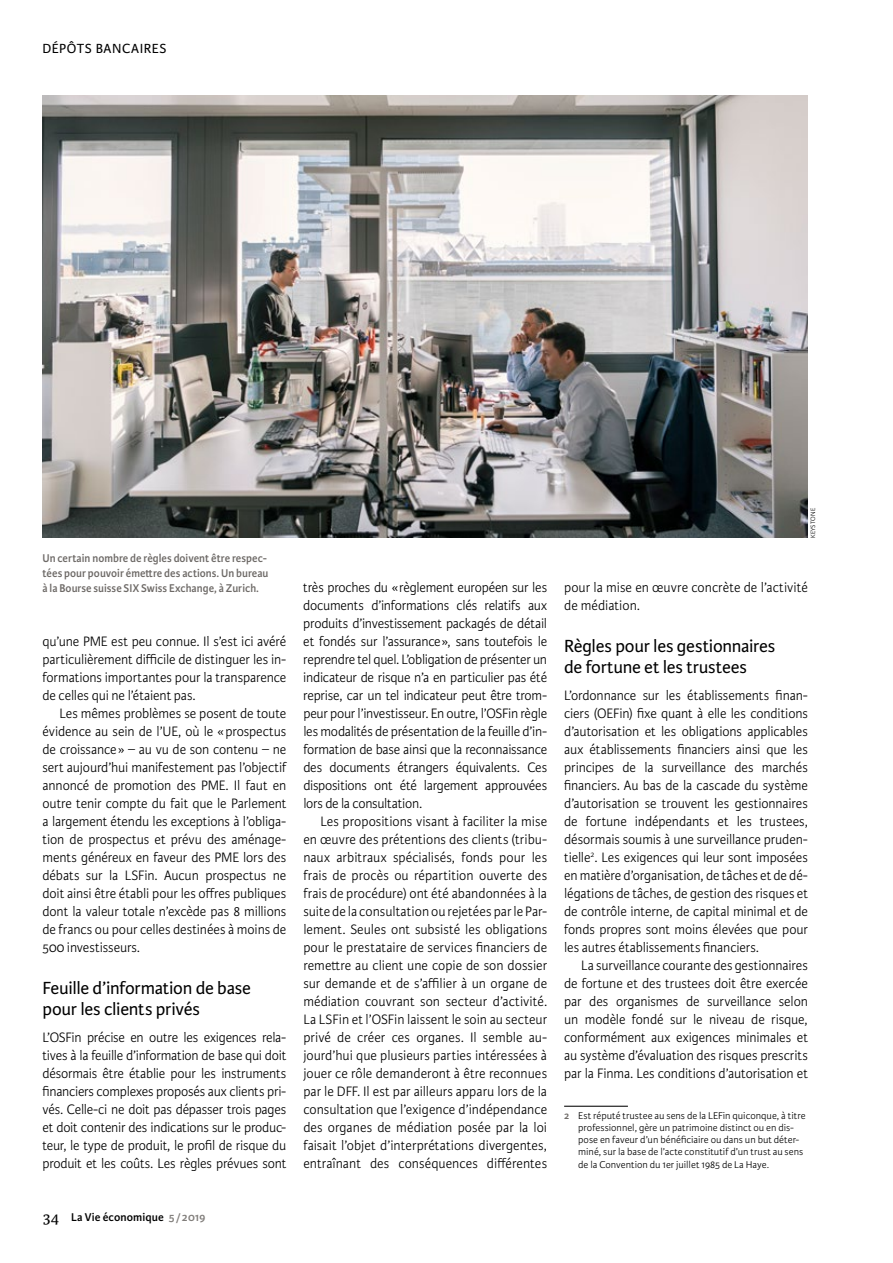
<style>
.page{position:relative;width:893px;height:1263px;background:#fff}
.page>*{position:absolute;margin:0;border:0;box-sizing:border-box;transform-origin:0 0}
.t1{font:18.75px/21px "Karmina Sans";letter-spacing:-.015em;color:#000}
.t2{font:300 14.55px/18px "Karmina Sans";letter-spacing:-.005em;color:#000;text-align:justify;scale:.96 1}
.t3{font:14.1px "Karmina Sans";letter-spacing:.04em;color:#000}
.t4{font:600 12px/15px "Karmina Sans";letter-spacing:.005em;color:#6d6966;scale:.95 1}
.t5{font:600 12px "Karmina Sans";letter-spacing:.01em;color:#000}
.t6{font:300 10.5px/12.3px "Karmina Sans";letter-spacing:.005em;color:#000}
.t7{font:300 6.75px "Karmina Sans";letter-spacing:.01em;color:#000}
.s1{font-family:"Karmina";font-weight:400;font-size:16.5px}
.s2{color:#817e7b}
.s3{font-weight:600;color:#6d6966}
</style>
<div class="page">
<img style="left:43px;top:96px;width:765px;height:442px">
<hr style="left:564px;top:1106px;width:64px;height:1px;background:#000">
<p class="t3" style="left:43px;top:41px;width:126px">DÉPÔTS BANCAIRES</p>
<p class="t4" style="left:43px;top:550px;width:239px">Un certain nombre de règles doivent être respec&shy;tées pour pouvoir émettre des actions. Un bureau à la Bourse suisse SIX Swiss Exchange, à Zurich.</p>
<p class="t2" style="left:43px;top:633px;width:255px">qu’une PME est peu connue. Il s’est ici avéré particulièrement difficile de distinguer les in&shy;formations importantes pour la transparence de celles qui ne l’étaient pas.</p>
<p class="t2" style="left:43px;top:705px;width:255px;text-indent:17px">Les mêmes problèmes se posent de toute évidence au sein de l’UE, où le «prospectus de croissance» – au vu de son contenu – ne sert aujourd’hui manifestement pas l’objectif annoncé de promotion des PME. Il faut en outre tenir compte du fait que le Parlement a largement étendu les exceptions à l’obliga&shy;tion de prospectus et prévu des aménage&shy;ments généreux en faveur des PME lors des débats sur la LSFin. Aucun prospectus ne doit ainsi être établi pour les offres publiques dont la valeur totale n’excède pas 8 millions de francs ou pour celles destinées à moins de 500 investisseurs.</p>
<p class="t1" style="left:43px;top:978px;width:210px">Feuille d’information de base pour les clients privés</p>
<p class="t2" style="left:43px;top:1029px;width:255px">L’OSFin précise en outre les exigences rela&shy;tives à la feuille d’information de base qui doit désormais être établie pour les instruments financiers complexes proposés aux clients pri&shy;vés. Celle-ci ne doit pas dépasser trois pages et doit contenir des indications sur le produc&shy;teur, le type de produit, le profil de risque du produit et les coûts. Les règles prévues sont</p>
<p class="t2" style="left:303px;top:579px;width:255px">très proches du «règlement européen sur les documents d’informations clés relatifs aux produits d’investissement packagés de détail et fondés sur l’assurance», sans toutefois le reprendre tel quel. L’obligation de présenter un indicateur de risque n’a en particulier pas été reprise, car un tel indicateur peut être trom&shy;peur pour l’investisseur. En outre, l’OSFin règle les modalités de présentation de la feuille d’in&shy;formation de base ainsi que la reconnaissance des documents étrangers équivalents. Ces dispositions ont été largement approuvées lors de la consultation.</p>
<p class="t2" style="left:303px;top:813px;width:255px;text-indent:17px">Les propositions visant à faciliter la mise en œuvre des prétentions des clients (tribu&shy;naux arbitraux spécialisés, fonds pour les frais de procès ou répartition ouverte des frais de procédure) ont été abandonnées à la suite de la consultation ou rejetées par le Par&shy;lement. Seules ont subsisté les obligations pour le prestataire de services financiers de remettre au client une copie de son dossier sur demande et de s’affilier à un organe de médiation couvrant son secteur d’activité.<br>La LSFin et l’OSFin laissent le soin au secteur privé de créer ces organes. Il semble au&shy;jourd’hui que plusieurs parties intéressées à jouer ce rôle demanderont à être reconnues par le DFF. Il est par ailleurs apparu lors de la consultation que l’exigence d’indépendance des organes de médiation posée par la loi faisait l’objet d’interprétations divergentes, entraînant des conséquences différentes</p>
<p class="t5" style="left:43px;top:1210px;width:164px"><span class="s1">34</span> La Vie économique <span class="s2">5 /2019</span></p>
<p class="t7" style="left:809px;top:538px;width:31px;rotate:-90deg">KEYSTONE</p>
<p class="t2" style="left:564px;top:579px;width:255px">pour la mise en œuvre concrète de l’activité de médiation.</p>
<p class="t1" style="left:564px;top:636px;width:213px">Règles pour les gestionnaires de fortune et les trustees</p>
<p class="t2" style="left:564px;top:687px;width:255px">L’ordonnance sur les établissements finan&shy;ciers (OEFin) fixe quant à elle les conditions d’autorisation et les obligations applicables aux établissements financiers ainsi que les principes de la surveillance des marchés financiers. Au bas de la cascade du système d’autorisation se trouvent les gestionnaires de fortune indépendants et les trustees, désormais soumis à une surveillance pruden&shy;tielle<sup>2</sup>. Les exigences qui leur sont imposées en matière d’organisation, de tâches et de dé&shy;légations de tâches, de gestion des risques et de contrôle interne, de capital minimal et de fonds propres sont moins élevées que pour les autres établissements financiers.</p>
<p class="t2" style="left:564px;top:957px;width:255px;text-indent:17px">La surveillance courante des gestionnaires de fortune et des trustees doit être exercée par des organismes de surveillance selon un modèle fondé sur le niveau de risque, conformément aux exigences minimales et au système d’évaluation des risques prescrits par la Finma. Les conditions d’autorisation et</p>
<p class="t6" style="left:578px;top:1109px;width:229px;text-indent:-14px"><span class="s3">2</span> Est réputé trustee au sens de la LEFin quiconque, à titre professionnel, gère un patrimoine distinct ou en dis&shy;pose en faveur d’un bénéficiaire ou dans un but déter&shy;miné, sur la base de l’acte constitutif d’un trust au sens de la Convention du 1er juillet 1985 de La Haye.</p>
</div>
